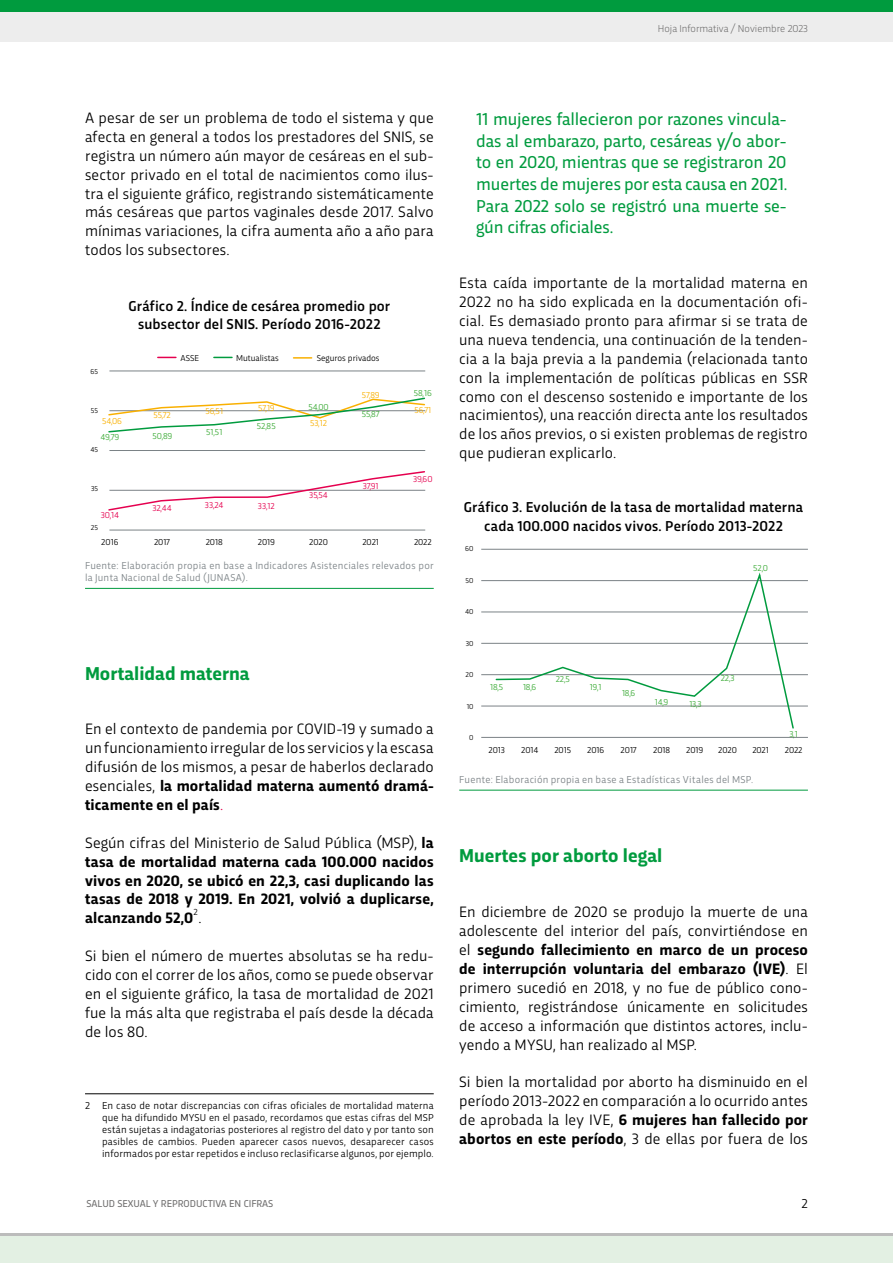
<style>
.page{position:relative;width:893px;height:1263px;background:#fff}
.page>*{position:absolute;margin:0;border:0;box-sizing:border-box;transform-origin:0 0}
.t1{font:700 19.5px "Trasandina";color:#009b3e}
.t2{font:18px/21.6px "Trasandina";letter-spacing:-.01em;color:#009b3e;text-align:justify}
.t3{font:15.75px/18.9px "Trasandina";letter-spacing:.01em;color:#000;text-align:justify}
.t4{font:700 15.75px/18.9px "Trasandina";letter-spacing:.01em;color:#000;text-align:justify}
.t5{font:500 15px/18px "Trasandina";letter-spacing:.01em;color:#000;text-align:center}
.t6{font:13.5px "Trasandina";color:#000}
.t7{font:10.5px/12px "Trasandina";letter-spacing:.01em;color:#000;text-align:justify}
.t8{font:10.5px/12px "Trasandina";letter-spacing:.025em;color:#7b8286}
.t9{font:10.5px "Trasandina";color:#706f6f}
.t10{font:300 10.5px "Trasandina";color:#646363}
.t11{font:9.15px "Trasandina";color:#000}
.t12{font:9px "Trasandina";letter-spacing:-.005em;color:#000}
.t13{font:9px "Trasandina";letter-spacing:-.005em;color:#3aaa35}
.t14{font:9px "Trasandina";color:#f9b000}
.t15{font:9px "Trasandina";letter-spacing:-.005em;color:#e5004f}
.t16{font:7.5px "Trasandina";color:#000}
.s1{font-weight:700}
.s2{color:#e5004f}
.s3{font-weight:400}
</style>
<div class="page">
<div style="left:0;top:0;width:893px;height:12px;background:#009b3e"></div>
<hr style="left:0;top:1233px;width:893px;height:3px;background:#bcbcbc">
<div style="left:0;top:12px;width:893px;height:30px;background:#ededed"></div>
<div style="left:0;top:1236px;width:893px;height:27px;background:#e3f0e3"></div>
<hr style="left:85px;top:588px;width:349px;height:1px;background:#009b3e">
<hr style="left:109px;top:371px;width:316px;height:1px;background:#7b8286">
<hr style="left:109px;top:450px;width:316px;height:1px;background:#7b8286">
<hr style="left:109px;top:530px;width:316px;height:1px;background:#7b8286">
<svg style="left:158px;top:357px;width:18px;height:1px"></svg>
<svg style="left:214px;top:357px;width:18px;height:1px"></svg>
<svg style="left:294px;top:357px;width:18px;height:2px"></svg>
<svg style="left:108px;top:397px;width:318px;height:36px"></svg>
<svg style="left:108px;top:471px;width:318px;height:40px"></svg>
<hr style="left:85px;top:1093px;width:349px;height:1px;background:#000">
<hr style="left:459px;top:790px;width:349px;height:1px;background:#009b3e">
<hr style="left:481px;top:549px;width:327px;height:1px;background:#7b8286">
<hr style="left:481px;top:674px;width:327px;height:1px;background:#7b8286">
<hr style="left:481px;top:612px;width:327px;height:1px;background:#7b8286">
<hr style="left:481px;top:737px;width:327px;height:1px;background:#7b8286">
<hr style="left:481px;top:580px;width:327px;height:1px;background:#7b8286">
<hr style="left:481px;top:706px;width:327px;height:1px;background:#7b8286">
<hr style="left:481px;top:643px;width:327px;height:1px;background:#7b8286">
<svg style="left:495px;top:572px;width:300px;height:157px"></svg>
<p class="t10" style="left:658px;top:21px;width:152px">Hoja Informativa / Noviembre 2023</p>
<p class="t3" style="left:85px;top:107px;width:350px">A pesar de ser un problema de todo el sistema y que afecta en general a todos los prestadores del SNIS, se registra un número aún mayor de cesáreas en el sub&shy;sector privado en el total de nacimientos como ilus&shy;tra el siguiente gráfico, registrando sistemáticamente más cesáreas que partos vaginales desde 2017. Salvo mínimas variaciones, la cifra aumenta año a año para todos los subsectores.</p>
<p class="t5" style="left:128px;top:296px;width:263px">Gráfico 2. Índice de cesárea promedio por subsector del SNIS. Período 2016-2022</p>
<p class="t16" style="left:91px;top:366px;width:9px">65</p>
<p class="t16" style="left:91px;top:405px;width:9px">55</p>
<p class="t16" style="left:90px;top:444px;width:9px">45</p>
<p class="t16" style="left:91px;top:483px;width:9px">35</p>
<p class="t16" style="left:91px;top:522px;width:9px">25</p>
<p class="t14" style="left:102px;top:414px;width:21px">54,06</p>
<p class="t13" style="left:101px;top:430px;width:20px">49,79</p>
<p class="t15" style="left:101px;top:509px;width:20px">30,14</p>
<p class="t12" style="left:181px;top:351px;width:20px">ASSE</p>
<p class="t12" style="left:236px;top:351px;width:44px">Mutualistas</p>
<p class="t12" style="left:317px;top:351px;width:64px">Seguros privados</p>
<p class="t14" style="left:153px;top:408px;width:19px">55,72</p>
<p class="t13" style="left:153px;top:429px;width:21px">50,89</p>
<p class="t14" style="left:205px;top:404px;width:19px">56,51</p>
<p class="t14" style="left:258px;top:401px;width:18px">57,19</p>
<p class="t13" style="left:206px;top:425px;width:18px">51,51</p>
<p class="t13" style="left:257px;top:419px;width:20px">52,85</p>
<p class="t13" style="left:308px;top:401px;width:22px">54,00</p>
<p class="t14" style="left:310px;top:417px;width:18px">53,12</p>
<p class="t14" style="left:362px;top:388px;width:19px">57,89</p>
<p class="t13" style="left:362px;top:407px;width:19px">55,87</p>
<p class="t15" style="left:152px;top:501px;width:21px">32,44</p>
<p class="t15" style="left:205px;top:498px;width:20px">33,24</p>
<p class="t15" style="left:258px;top:499px;width:18px">33,12</p>
<p class="t15" style="left:309px;top:488px;width:20px">35,54</p>
<p class="t15" style="left:363px;top:479px;width:17px">37,91</p>
<p class="t13" style="left:414px;top:386px;width:20px">58,16</p>
<p class="t14" style="left:414px;top:403px;width:18px">56,71</p>
<p class="t15" style="left:413px;top:472px;width:21px">39,60</p>
<p class="t12" style="left:101px;top:535px;width:19px">2016</p>
<p class="t12" style="left:206px;top:535px;width:18px">2018</p>
<p class="t12" style="left:309px;top:535px;width:20px">2020</p>
<p class="t12" style="left:414px;top:535px;width:19px">2022</p>
<p class="t12" style="left:154px;top:535px;width:18px">2017</p>
<p class="t12" style="left:258px;top:535px;width:19px">2019</p>
<p class="t12" style="left:362px;top:535px;width:18px">2021</p>
<p class="t8" style="left:85px;top:559px;width:350px">Fuente: Elaboración propia en base a Indicadores Asistenciales relevados por la Junta Nacional de Salud (JUNASA).</p>
<p class="t1" style="left:85px;top:658px;width:166px">Mortalidad materna</p>
<p class="t3" style="left:85px;top:718px;width:350px">En el contexto de pandemia por COVID-19 y sumado a un funcionamiento irregular de los servicios y la escasa difusión de los mismos, a pesar de haberlos declarado esenciales, <span class="s1">la mortalidad materna aumentó dramá&shy;ticamente en el país</span><span class="s2">.</span></p>
<p class="t4" style="left:85px;top:832px;width:350px"><span class="s3">Según cifras del Ministerio de Salud Pública (MSP),</span> la tasa de mortalidad materna cada 100.000 nacidos vivos en 2020, se ubicó en 22,3, casi duplicando las tasas de 2018 y 2019. En 2021, volvió a duplicarse, alcanzando 52,0 <span class="s3">.</span></p>
<p class="t11" style="left:194px;top:905px;width:6px">2</p>
<p class="t3" style="left:85px;top:945px;width:350px">Si bien el número de muertes absolutas se ha redu&shy;cido con el correr de los años, como se puede observar en el siguiente gráfico, la tasa de mortalidad de 2021 fue la más alta que registraba el país desde la década de los 80.</p>
<p class="t7" style="left:102px;top:1098px;width:333px;text-indent:-17px">2 En caso de notar discrepancias con cifras oficiales de mortalidad materna que ha difundido MYSU en el pasado, recordamos que estas cifras del MSP están sujetas a indagatorias posteriores al registro del dato y por tanto son pasibles de cambios. Pueden aparecer casos nuevos, desaparecer casos informados por estar repetidos e incluso reclasificarse algunos, por ejemplo.</p>
<p class="t9" style="left:86px;top:1196px;width:188px">SALUD SEXUAL Y REPRODUCTIVA EN CIFRAS</p>
<p class="t2" style="left:476px;top:107px;width:313px">11 mujeres fallecieron por razones vincula&shy;das al embarazo, parto, cesáreas y/o abor&shy;to en 2020, mientras que se registraron 20 muertes de mujeres por esta causa en 2021.<br>Para 2022 solo se registró una muerte se&shy;gún cifras oficiales.</p>
<p class="t3" style="left:459px;top:272px;width:350px">Esta caída importante de la mortalidad materna en 2022 no ha sido explicada en la documentación ofi&shy;cial. Es demasiado pronto para afirmar si se trata de una nueva tendencia, una continuación de la tenden&shy;cia a la baja previa a la pandemia (relacionada tanto con la implementación de políticas públicas en SSR como con el descenso sostenido e importante de los nacimientos), una reacción directa ante los resultados de los años previos, o si existen problemas de registro que pudieran explicarlo.</p>
<p class="t5" style="left:464px;top:497px;width:341px;line-height:18.9px">Gráfico 3. Evolución de la tasa de mortalidad materna cada 100.000 nacidos vivos. Período 2013-2022</p>
<p class="t16" style="left:465px;top:543px;width:10px">60</p>
<p class="t16" style="left:466px;top:574px;width:9px">50</p>
<p class="t16" style="left:465px;top:606px;width:10px">40</p>
<p class="t16" style="left:466px;top:637px;width:9px">30</p>
<p class="t16" style="left:466px;top:669px;width:9px">20</p>
<p class="t16" style="left:467px;top:700px;width:8px">10</p>
<p class="t16" style="left:469px;top:732px;width:6px">0</p>
<p class="t8" style="left:459px;top:773px;width:295px">Fuente: Elaboración propia en base a Estadísticas Vitales del MSP.</p>
<p class="t13" style="left:753px;top:561px;width:16px">52,0</p>
<p class="t13" style="left:721px;top:671px;width:15px">22,3</p>
<p class="t13" style="left:556px;top:672px;width:16px">22,5</p>
<p class="t13" style="left:490px;top:681px;width:15px">18,5</p>
<p class="t13" style="left:523px;top:681px;width:15px">18,6</p>
<p class="t13" style="left:590px;top:681px;width:13px">19,1</p>
<p class="t13" style="left:622px;top:686px;width:15px">18,6</p>
<p class="t13" style="left:655px;top:696px;width:15px">14,9</p>
<p class="t13" style="left:689px;top:697px;width:14px">13,3</p>
<p class="t13" style="left:789px;top:727px;width:10px">3,1</p>
<p class="t12" style="left:489px;top:743px;width:18px">2013</p>
<p class="t12" style="left:521px;top:743px;width:19px">2014</p>
<p class="t12" style="left:554px;top:743px;width:18px">2015</p>
<p class="t12" style="left:587px;top:743px;width:19px">2016</p>
<p class="t12" style="left:621px;top:743px;width:18px">2017</p>
<p class="t12" style="left:653px;top:743px;width:18px">2018</p>
<p class="t12" style="left:686px;top:743px;width:19px">2019</p>
<p class="t12" style="left:718px;top:743px;width:20px">2020</p>
<p class="t12" style="left:752px;top:743px;width:18px">2021</p>
<p class="t12" style="left:785px;top:743px;width:19px">2022</p>
<p class="t1" style="left:459px;top:841px;width:205px">Muertes por aborto legal</p>
<p class="t3" style="left:459px;top:901px;width:350px">En diciembre de 2020 se produjo la muerte de una adolescente del interior del país, convirtiéndose en el <span class="s1">segundo fallecimiento en marco de un proceso de interrupción voluntaria del embarazo (IVE)</span>. El primero sucedió en 2018, y no fue de público cono&shy;cimiento, registrándose únicamente en solicitudes de acceso a información que distintos actores, inclu&shy;yendo a MYSU, han realizado al MSP.</p>
<p class="t3" style="left:459px;top:1071px;width:350px">Si bien la mortalidad por aborto ha disminuido en el período 2013-2022 en comparación a lo ocurrido antes de aprobada la ley IVE, <span class="s1">6 mujeres han fallecido por abortos en este período</span>, 3 de ellas por fuera de los</p>
<p class="t6" style="left:801px;top:1193px;width:8px">2</p>
</div>
